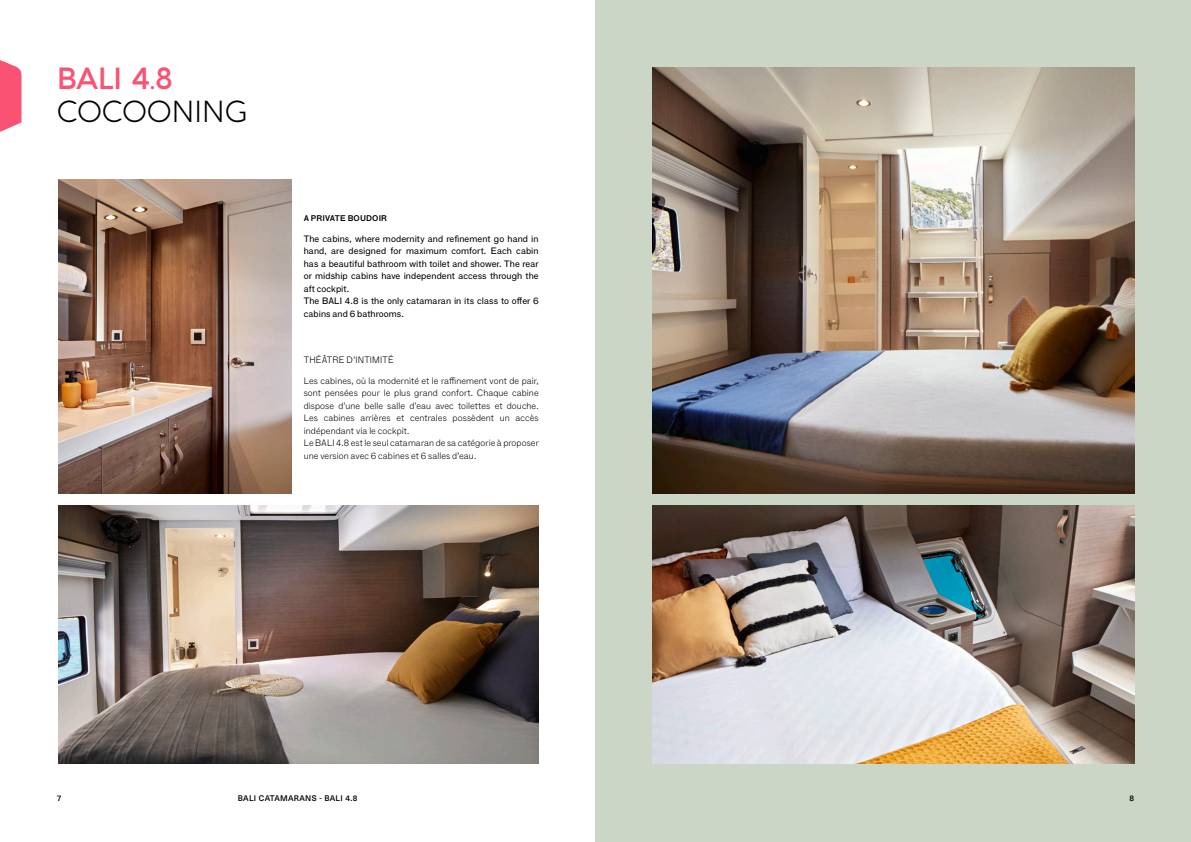
<style>
.page{position:relative;width:1191px;height:842px;background:#fff}
.page>*{position:absolute;margin:0;border:0;box-sizing:border-box;transform-origin:0 0}
.t1{font:300 30px/33px "Aquawax Pro";letter-spacing:-.015em;color:#000}
.t2{font:100 9px/12.5px "F Grotesk";letter-spacing:.01em;color:#000}
.t3{font:9px/12.5px "F Grotesk";letter-spacing:.01em;color:#000}
.t4{font:500 8px "Neue Haas Unica";letter-spacing:.03em;color:#000}
.t5{font:8px "F Grotesk Demi";letter-spacing:.015em;color:#000}
.s1{font-weight:600;color:#fa5273}
.s2{color:#fa5273}
</style>
<div class="page">
<img style="left:58px;top:506px;width:481px;height:257px">
<img style="left:58px;top:180px;width:234px;height:314px">
<div style="left:595px;top:0;width:596px;height:842px;background:#ccd6c7"></div>
<img style="left:652px;top:67px;width:482px;height:427px">
<img style="left:652px;top:506px;width:482px;height:257px">
<svg style="left:0;top:60px;width:22px;height:72px"></svg>
<h1 class="t1" style="left:57px;top:60px;width:192px"><span class="s1">BALI 4</span><span class="s2">.</span><span class="s1">8<br></span>COCOONING</h1>
<p class="t5" style="left:304px;top:212px;width:85px">A PRIVATE BOUDOIR</p>
<p class="t3" style="left:304px;top:232px;width:236px">The cabins, where modernity and refinement go hand in hand, are designed for maximum comfort. Each cabin has a beautiful bathroom with toilet and shower. The rear or midship cabins have independent access through the aft cockpit.<br>The BALI 4.8 is the only catamaran in its class to offer 6 cabins and 6 bathrooms.</p>
<p class="t2" style="left:304px;top:353px;width:92px">THÉÂTRE D’INTIMITÉ</p>
<p class="t2" style="left:304px;top:374px;width:236px">Les cabines, où la modernité et le raffinement vont de pair, sont pensées pour le plus grand confort. Chaque cabine dispose d’une belle salle d’eau avec toilettes et douche.<br>Les cabines arrières et centrales possèdent un accès indépendant via le cockpit.<br>Le BALI 4.8 est le seul catamaran de sa catégorie à proposer une version avec 6 cabines et 6 salles d’eau.</p>
<p class="t4" style="left:57px;top:792px;width:6px">7</p>
<p class="t4" style="left:238px;top:792px;width:121px">BALI CATAMARANS - BALI 4.8</p>
<p class="t4" style="left:1129px;top:792px;width:6px">8</p>
</div>
